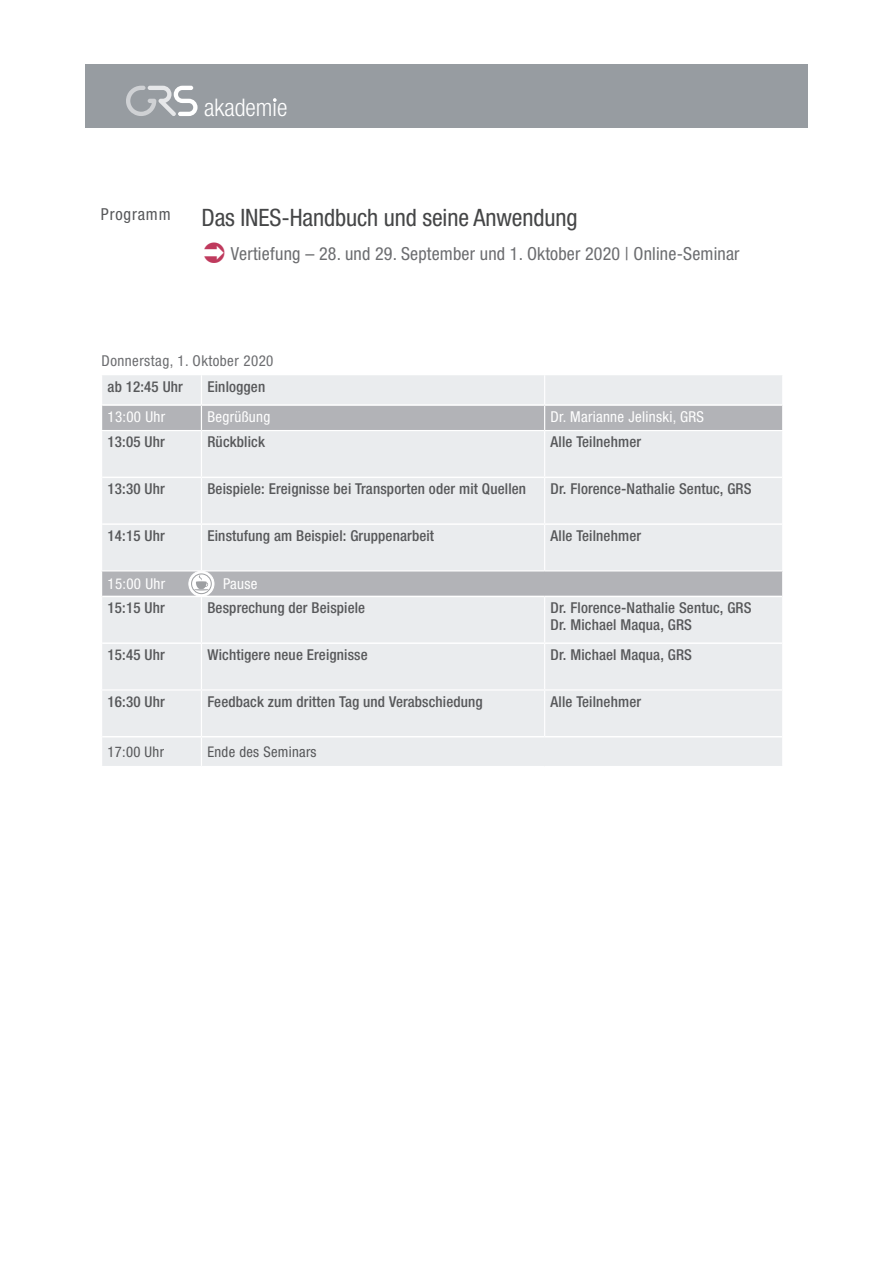
<style>
.page{position:relative;width:893px;height:1263px;background:#fff}
.page>*{position:absolute;margin:0;border:0;box-sizing:border-box;transform-origin:0 0}
.t1{font:300 condensed 24.3px "Helvetica Neue LTW1 G";color:#fff}
.t2{font:condensed 24px "Helvetica Neue LTW1 G";letter-spacing:-.005em;color:#454647}
.t3{font:condensed 18px "Helvetica Neue LTW1 G";letter-spacing:.01em;color:#6c6d70}
.t4{font:condensed 16.5px "Helvetica Neue LTW1 G";letter-spacing:.05em;color:#57585a}
.t5{font:500 condensed 15px/16.5px "Helvetica Neue LTW1 G";letter-spacing:.01em;color:#57585a}
.t6{font:condensed 15px "Helvetica Neue LTW1 G";letter-spacing:.02em;color:#fff}
.t7{font:condensed 15px "Helvetica Neue LTW1 G";letter-spacing:.03em;color:#6c6d70}
.t8{font:condensed 14.7px "Helvetica Neue LTW1 G";letter-spacing:.02em;color:#57585a}
</style>
<div class="page">
<div style="left:85px;top:64px;width:723px;height:64px;background:#979ca1"></div>
<svg style="left:126px;top:86px;width:72px;height:30px"></svg>
<svg style="left:273px;top:98px;width:4px;height:4px"></svg>
<div style="left:102px;top:375px;width:680px;height:391px;background:#eaecee"></div>
<svg style="left:102px;top:406px;width:680px;height:190px;background:#dbdde0"></svg>
<svg style="left:201px;top:375px;width:1px;height:55px"></svg>
<svg style="left:544px;top:375px;width:1px;height:55px"></svg>
<svg style="left:782px;top:405px;width:1px;height:25px"></svg>
<hr style="left:201px;top:431px;width:1px;height:46px;background:#fff">
<hr style="left:544px;top:431px;width:1px;height:46px;background:#fff">
<hr style="left:201px;top:478px;width:1px;height:45px;background:#fff">
<hr style="left:544px;top:478px;width:1px;height:45px;background:#fff">
<hr style="left:201px;top:525px;width:1px;height:45px;background:#fff">
<hr style="left:544px;top:525px;width:1px;height:45px;background:#fff">
<hr style="left:201px;top:597px;width:1px;height:45px;background:#fff">
<hr style="left:544px;top:597px;width:1px;height:45px;background:#fff">
<hr style="left:201px;top:644px;width:1px;height:45px;background:#fff">
<hr style="left:544px;top:644px;width:1px;height:45px;background:#fff">
<hr style="left:201px;top:690px;width:1px;height:46px;background:#fff">
<hr style="left:544px;top:690px;width:1px;height:46px;background:#fff">
<hr style="left:102px;top:642px;width:99px;height:2px;background:#fff">
<hr style="left:201px;top:642px;width:344px;height:2px;background:#fff">
<hr style="left:545px;top:642px;width:237px;height:2px;background:#fff">
<svg style="left:782px;top:571px;width:1px;height:25px"></svg>
<svg style="left:201px;top:737px;width:1px;height:29px"></svg>
<hr style="left:101px;top:570px;width:100px;height:1px;background:#fff">
<hr style="left:201px;top:570px;width:344px;height:1px;background:#fff">
<hr style="left:545px;top:570px;width:238px;height:1px;background:#fff">
<hr style="left:101px;top:689px;width:100px;height:1px;background:#fff">
<hr style="left:201px;top:689px;width:344px;height:1px;background:#fff">
<hr style="left:545px;top:689px;width:238px;height:1px;background:#fff">
<hr style="left:102px;top:404px;width:99px;height:2px;background:#fff">
<hr style="left:201px;top:404px;width:344px;height:2px;background:#fff">
<hr style="left:545px;top:404px;width:237px;height:2px;background:#fff">
<hr style="left:102px;top:477px;width:99px;height:1px;background:#fff">
<hr style="left:201px;top:477px;width:344px;height:1px;background:#fff">
<hr style="left:545px;top:477px;width:237px;height:1px;background:#fff">
<hr style="left:102px;top:523px;width:99px;height:2px;background:#fff">
<hr style="left:201px;top:523px;width:344px;height:2px;background:#fff">
<hr style="left:545px;top:523px;width:237px;height:2px;background:#fff">
<hr style="left:101px;top:430px;width:100px;height:1px;background:#fff">
<hr style="left:201px;top:430px;width:344px;height:1px;background:#fff">
<hr style="left:545px;top:430px;width:238px;height:1px;background:#fff">
<hr style="left:102px;top:596px;width:99px;height:1px;background:#fff">
<hr style="left:201px;top:596px;width:344px;height:1px;background:#fff">
<hr style="left:545px;top:596px;width:237px;height:1px;background:#fff">
<hr style="left:102px;top:736px;width:99px;height:1px;background:#fff">
<hr style="left:201px;top:736px;width:344px;height:1px;background:#fff">
<hr style="left:545px;top:736px;width:237px;height:1px;background:#fff">
<div style="left:189px;top:571px;width:25px;height:25px;background:#fff;border-radius:50%"></div>
<div style="left:189px;top:571px;width:25px;height:25px;border:1px solid #fff;border-radius:50%"></div>
<img style="left:193px;top:574px;width:17px;height:18px">
<div style="left:191px;top:573px;width:21px;height:21px;border:1px solid #9d9fa2;border-radius:50%"></div>
<h1 class="t1" style="left:204px;top:93px;width:85px">akademie</h1>
<p class="t4" style="left:101px;top:204px;width:71px">Programm</p>
<h2 class="t2" style="left:201px;top:203px;width:378px">Das INES-Handbuch und seine Anwendung</h2>
<p class="t3" style="left:231px;top:243px;width:510px">Vertiefung – 28. und 29. September und 1. Oktober 2020 | Online-Seminar</p>
<p class="t7" style="left:102px;top:352px;width:173px">Donnerstag, 1. Oktober 2020</p>
<p class="t5" style="left:108px;top:378px;width:77px">ab 12:45 Uhr</p>
<p class="t5" style="left:207px;top:378px;width:59px">Einloggen</p>
<p class="t6" style="left:108px;top:408px;width:59px">13:00 Uhr</p>
<p class="t6" style="left:207px;top:408px;width:64px">Begrüßung</p>
<p class="t6" style="left:551px;top:408px;width:155px">Dr. Marianne Jelinski, GRS</p>
<p class="t5" style="left:108px;top:434px;width:59px">13:05 Uhr</p>
<p class="t5" style="left:207px;top:434px;width:59px">Rückblick</p>
<p class="t5" style="left:551px;top:434px;width:92px">Alle Teilnehmer</p>
<p class="t5" style="left:108px;top:480px;width:59px">13:30 Uhr</p>
<p class="t5" style="left:207px;top:480px;width:320px">Beispiele: Ereignisse bei Transporten oder mit Quellen</p>
<p class="t5" style="left:551px;top:480px;width:202px">Dr. Florence-Nathalie Sentuc, GRS</p>
<p class="t5" style="left:108px;top:527px;width:59px">14:15 Uhr</p>
<p class="t5" style="left:207px;top:527px;width:228px">Einstufung am Beispiel: Gruppenarbeit</p>
<p class="t5" style="left:551px;top:527px;width:92px">Alle Teilnehmer</p>
<p class="t6" style="left:108px;top:575px;width:59px">15:00 Uhr</p>
<p class="t6" style="left:223px;top:575px;width:36px">Pause</p>
<p class="t5" style="left:108px;top:599px;width:59px">15:15 Uhr</p>
<p class="t5" style="left:207px;top:599px;width:159px">Besprechung der Beispiele</p>
<p class="t5" style="left:551px;top:599px;width:202px">Dr. Florence-Nathalie Sentuc, GRS<br>Dr. Michael Maqua, GRS</p>
<p class="t5" style="left:108px;top:646px;width:59px">15:45 Uhr</p>
<p class="t5" style="left:207px;top:646px;width:162px">Wichtigere neue Ereignisse</p>
<p class="t5" style="left:551px;top:646px;width:143px">Dr. Michael Maqua, GRS</p>
<p class="t5" style="left:108px;top:693px;width:59px">16:30 Uhr</p>
<p class="t5" style="left:207px;top:693px;width:277px">Feedback zum dritten Tag und Verabschiedung</p>
<p class="t5" style="left:551px;top:693px;width:92px">Alle Teilnehmer</p>
<p class="t8" style="left:108px;top:743px;width:58px">17:00 Uhr</p>
<p class="t8" style="left:207px;top:743px;width:111px">Ende des Seminars</p>
</div>
